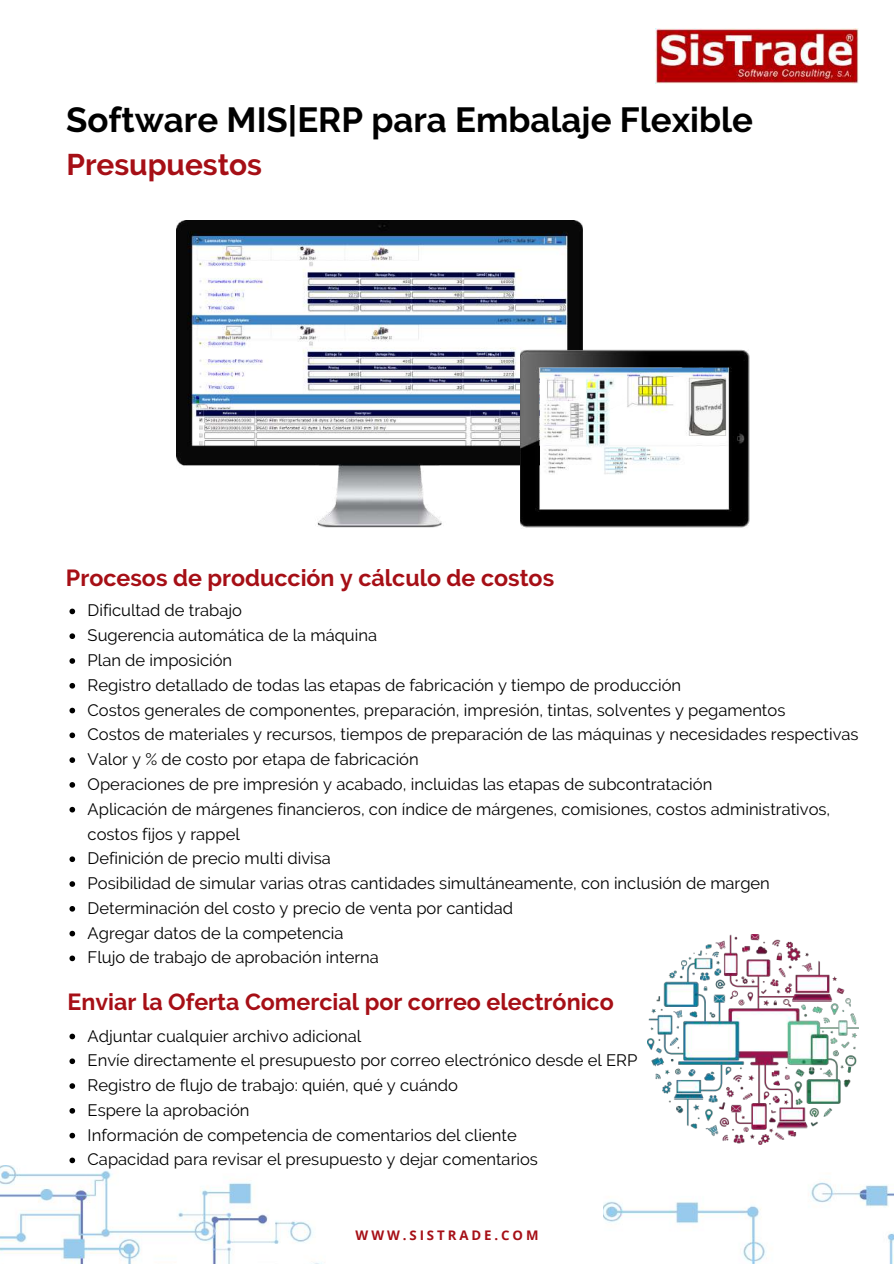
<style>
.page{position:relative;width:894px;height:1264px;background:#fff}
.page>*{position:absolute;margin:0;border:0;box-sizing:border-box;transform-origin:0 0}
.t1{font:700 34.8px "Raleway";color:#000}
.t2{font:700 29.85px "Raleway";color:#a60f16}
.t3{font:700 23.25px "Raleway";color:#a60f16}
.t4{font:16.5px/24.8px "Raleway";color:#000}
.t5{font:700 13.2px "Open Sans";letter-spacing:.22em;color:#a60f16}
</style>
<div class="page">
<img style="left:603px;top:1182px;width:290px;height:81px">
<svg style="left:69px;top:608px;width:6px;height:6px"></svg>
<svg style="left:69px;top:633px;width:6px;height:6px"></svg>
<svg style="left:69px;top:658px;width:6px;height:5px"></svg>
<svg style="left:69px;top:683px;width:6px;height:5px"></svg>
<svg style="left:69px;top:707px;width:6px;height:6px"></svg>
<svg style="left:69px;top:732px;width:6px;height:6px"></svg>
<svg style="left:69px;top:757px;width:6px;height:6px"></svg>
<svg style="left:69px;top:782px;width:6px;height:5px"></svg>
<svg style="left:69px;top:806px;width:6px;height:6px"></svg>
<svg style="left:69px;top:856px;width:6px;height:6px"></svg>
<svg style="left:69px;top:881px;width:6px;height:5px"></svg>
<svg style="left:69px;top:906px;width:6px;height:5px"></svg>
<svg style="left:69px;top:930px;width:6px;height:6px"></svg>
<svg style="left:69px;top:955px;width:6px;height:6px"></svg>
<img style="left:176px;top:221px;width:406px;height:306px">
<img style="left:520px;top:348px;width:228px;height:180px">
<img style="left:0;top:1165px;width:322px;height:98px">
<svg style="left:69px;top:1033px;width:6px;height:6px"></svg>
<svg style="left:69px;top:1058px;width:6px;height:6px"></svg>
<svg style="left:69px;top:1083px;width:6px;height:5px"></svg>
<svg style="left:69px;top:1108px;width:6px;height:5px"></svg>
<svg style="left:69px;top:1132px;width:6px;height:6px"></svg>
<svg style="left:69px;top:1157px;width:6px;height:6px"></svg>
<img style="left:655px;top:29px;width:203px;height:55px">
<img style="left:647px;top:934px;width:211px;height:210px">
<h1 class="t1" style="left:66px;top:99px;width:688px">Software MIS|ERP para Embalaje Flexible</h1>
<h2 class="t2" style="left:66px;top:147px;width:197px">Presupuestos</h2>
<h3 class="t3" style="left:66px;top:563px;width:489px">Procesos de producción y cálculo de costos</h3>
<p class="t4" style="left:88px;top:598px;width:772px">Dificultad de trabajo<br>Sugerencia automática de la máquina<br>Plan de imposición<br>Registro detallado de todas las etapas de fabricación y tiempo de producción<br>Costos generales de componentes, preparación, impresión, tintas, solventes y pegamentos<br>Costos de materiales y recursos, tiempos de preparación de las máquinas y necesidades respectivas Valor y % de costo por etapa de fabricación<br>Operaciones de pre impresión y acabado, incluidas las etapas de subcontratación<br>Aplicación de márgenes financieros, con índice de márgenes, comisiones, costos administrativos, costos fijos y rappel<br>Definición de precio multi divisa<br>Posibilidad de simular varias otras cantidades simultáneamente, con inclusión de margen Determinación del costo y precio de venta por cantidad<br>Agregar datos de la competencia<br>Flujo de trabajo de aprobación interna</p>
<h3 class="t3" style="left:68px;top:988px;width:547px">Enviar la Oferta Comercial por correo electrónico</h3>
<p class="t4" style="left:88px;top:1023px;width:551px">Adjuntar cualquier archivo adicional<br>Envíe directamente el presupuesto por correo electrónico desde el ERP Registro de flujo de trabajo: quién, qué y cuándo<br>Espere la aprobación<br>Información de competencia de comentarios del cliente<br>Capacidad para revisar el presupuesto y dejar comentarios</p>
<p class="t5" style="left:355px;top:1225px;width:184px">WWW.SISTRADE.COM</p>
</div>
